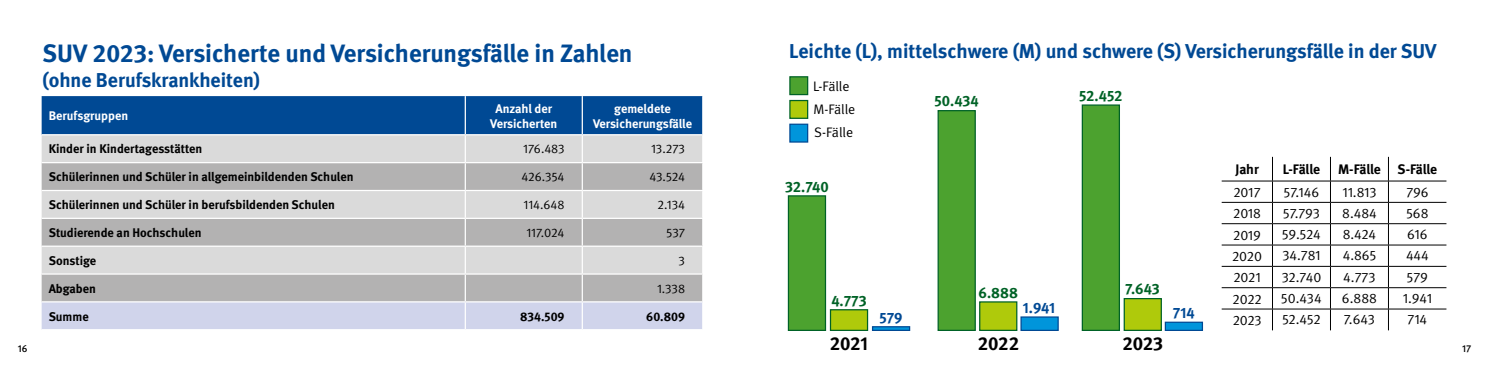
<style>
.page{position:relative;width:1489px;height:373px;background:#fff}
.page>*{position:absolute;margin:0;border:0;box-sizing:border-box;transform-origin:0 0}
.Überschrift_3{font:700 25px "DGUV Meta";color:#004994}
.Überschrift_4{font:700 20px "DGUV Meta";color:#004994}
.Überschrift_3-2{font:700 20px "DGUV Meta";color:#004994}
.t1{font:700 18.75px "DGUV Meta";color:#000}
.t2{font:700 15px "DGUV Meta";color:#006226}
.t3{font:700 15px "DGUV Meta";letter-spacing:-.005em;color:#004994}
.Fließtext{font:13.75px/22.4px "DGUV Meta";color:#000}
.Fließtext-2{font:700 13.75px "DGUV Meta";letter-spacing:-.01em;color:#000}
.t4{font:700 12.5px "DGUV Meta";color:#000}
.t5{font:700 12.5px "DGUV Meta";color:#fff}
.t6{font:12.5px "DGUV Meta";color:#000}
.t7{font:500 10px "DGUV Meta";color:#000}
</style>
<div class="page">
<div style="left:42px;top:96px;width:660px;height:38px;background:#004994"></div>
<hr style="left:464px;top:96px;width:2px;height:38px;background:#fff">
<hr style="left:581px;top:96px;width:2px;height:38px;background:#fff">
<svg style="left:42px;top:135px;width:661px;height:193px;background:#c9cacd"></svg>
<hr style="left:42px;top:273px;width:423px;height:1px;background:#fff">
<hr style="left:465px;top:273px;width:117px;height:1px;background:#fff">
<hr style="left:582px;top:273px;width:121px;height:1px;background:#fff">
<hr style="left:42px;top:301px;width:423px;height:1px;background:#fff">
<hr style="left:465px;top:301px;width:117px;height:1px;background:#fff">
<hr style="left:582px;top:301px;width:121px;height:1px;background:#fff">
<div style="left:789px;top:76px;width:19px;height:19px;background:#4ca22f;border:1px solid #006226"></div>
<div style="left:789px;top:100px;width:19px;height:19px;background:#afca0b;border:1px solid #006226"></div>
<div style="left:789px;top:123px;width:19px;height:19px;background:#0095db;border:1px solid #004994"></div>
<div style="left:787px;top:195px;width:39px;height:135px;background:#4ca22f;border:1px solid #006226"></div>
<div style="left:937px;top:110px;width:38px;height:220px;background:#4ca22f;border:1px solid #006226"></div>
<div style="left:1081px;top:104px;width:38px;height:226px;background:#4ca22f;border:1px solid #006226"></div>
<div style="left:829px;top:308px;width:39px;height:22px;background:#afca0b;border:1px solid #006226"></div>
<div style="left:979px;top:301px;width:38px;height:29px;background:#afca0b;border:1px solid #006226"></div>
<div style="left:1123px;top:297px;width:38px;height:33px;background:#afca0b;border:1px solid #006226"></div>
<svg style="left:871px;top:326px;width:39px;height:4px"></svg>
<div style="left:1020px;top:316px;width:38px;height:14px;background:#0095db;border:1px solid #004994"></div>
<div style="left:1164px;top:321px;width:38px;height:9px;background:#0095db;border:1px solid #004994"></div>
<hr style="left:1221px;top:287px;width:51px;height:1px;background:#000">
<hr style="left:1272px;top:287px;width:58px;height:1px;background:#000">
<hr style="left:1330px;top:287px;width:58px;height:1px;background:#000">
<hr style="left:1388px;top:287px;width:58px;height:1px;background:#000">
<hr style="left:1221px;top:202px;width:51px;height:1px;background:#000">
<hr style="left:1272px;top:202px;width:58px;height:1px;background:#000">
<hr style="left:1330px;top:202px;width:58px;height:1px;background:#000">
<hr style="left:1388px;top:202px;width:58px;height:1px;background:#000">
<hr style="left:1221px;top:265px;width:51px;height:1px;background:#000">
<hr style="left:1272px;top:265px;width:58px;height:1px;background:#000">
<hr style="left:1330px;top:265px;width:58px;height:1px;background:#000">
<hr style="left:1388px;top:265px;width:58px;height:1px;background:#000">
<hr style="left:1221px;top:223px;width:51px;height:1px;background:#000">
<hr style="left:1272px;top:223px;width:58px;height:1px;background:#000">
<hr style="left:1330px;top:223px;width:58px;height:1px;background:#000">
<hr style="left:1388px;top:223px;width:58px;height:1px;background:#000">
<hr style="left:1221px;top:244px;width:51px;height:1px;background:#000">
<hr style="left:1272px;top:244px;width:58px;height:1px;background:#000">
<hr style="left:1330px;top:244px;width:58px;height:1px;background:#000">
<hr style="left:1388px;top:244px;width:58px;height:1px;background:#000">
<svg style="left:1271px;top:181px;width:1px;height:129px"></svg>
<hr style="left:1221px;top:180px;width:51px;height:1px;background:#000">
<hr style="left:1272px;top:180px;width:58px;height:1px;background:#000">
<hr style="left:1330px;top:180px;width:58px;height:1px;background:#000">
<hr style="left:1388px;top:180px;width:58px;height:1px;background:#000">
<hr style="left:1221px;top:308px;width:51px;height:1px;background:#000">
<hr style="left:1272px;top:308px;width:58px;height:1px;background:#000">
<hr style="left:1330px;top:308px;width:58px;height:1px;background:#000">
<hr style="left:1388px;top:308px;width:58px;height:1px;background:#000">
<svg style="left:1329px;top:180px;width:1px;height:130px"></svg>
<svg style="left:1387px;top:180px;width:1px;height:130px"></svg>
<h3 class="Überschrift_3" style="left:43px;top:38px;width:591px">SUV 2023: Versicherte und Versicherungsfälle in Zahlen</h3>
<h3 class="Überschrift_3-2" style="left:43px;top:68px;width:219px">(ohne Berufskrankheiten)</h3>
<p class="t5" style="left:49px;top:108px;width:81px">Berufsgruppen</p>
<p class="t5" style="left:495px;top:101px;width:58px">Anzahl der</p>
<p class="t5" style="left:490px;top:116px;width:69px">Versicherten</p>
<p class="t5" style="left:614px;top:101px;width:58px">gemeldete</p>
<p class="t5" style="left:593px;top:116px;width:101px">Versicherungsfälle</p>
<p class="t4" style="left:49px;top:141px;width:155px">Kinder in Kindertagesstätten</p>
<p class="t6" style="left:523px;top:141px;width:43px">176.483</p>
<p class="t6" style="left:651px;top:141px;width:35px">13.273</p>
<p class="t4" style="left:49px;top:169px;width:306px">Schülerinnen und Schüler in allgemeinbildenden Schulen</p>
<p class="t6" style="left:521px;top:169px;width:45px">426.354</p>
<p class="t6" style="left:649px;top:169px;width:37px">43.524</p>
<p class="t4" style="left:49px;top:197px;width:288px">Schülerinnen und Schüler in berufsbildenden Schulen</p>
<p class="t6" style="left:523px;top:197px;width:42px">114.648</p>
<p class="t6" style="left:657px;top:197px;width:29px">2.134</p>
<p class="t4" style="left:49px;top:225px;width:154px">Studierende an Hochschulen</p>
<p class="t6" style="left:526px;top:225px;width:40px">117.024</p>
<p class="t6" style="left:666px;top:225px;width:20px">537</p>
<p class="t4" style="left:49px;top:252px;width:49px">Sonstige</p>
<p class="t6" style="left:678px;top:253px;width:8px">3</p>
<p class="t4" style="left:49px;top:280px;width:49px">Abgaben</p>
<p class="t6" style="left:657px;top:280px;width:30px">1.338</p>
<p class="t4" style="left:49px;top:308px;width:41px">Summe</p>
<p class="t4" style="left:520px;top:308px;width:46px">834.509</p>
<p class="t4" style="left:646px;top:308px;width:40px">60.809</p>
<h4 class="Überschrift_4" style="left:789px;top:39px;width:648px">Leichte (L), mittelschwere (M) und schwere (S) Versicherungsfälle in der SUV</h4>
<p class="Fließtext" style="left:813px;top:76px;width:44px">L-Fälle<br>M-Fälle</p>
<p class="Fließtext" style="left:814px;top:122px;width:40px">S-Fälle</p>
<p class="t2" style="left:934px;top:92px;width:46px">50.434</p>
<p class="t2" style="left:1078px;top:87px;width:45px">52.452</p>
<p class="t2" style="left:785px;top:177px;width:45px">32.740</p>
<p class="t2" style="left:831px;top:291px;width:37px">4.773</p>
<p class="t3" style="left:879px;top:308px;width:24px">579</p>
<p class="t2" style="left:978px;top:283px;width:41px">6.888</p>
<p class="t2" style="left:1125px;top:280px;width:36px">7.643</p>
<p class="t3" style="left:1022px;top:298px;width:34px">1.941</p>
<p class="t3" style="left:1172px;top:303px;width:23px">714</p>
<p class="Fließtext-2" style="left:1235px;top:161px;width:25px">Jahr</p>
<p class="Fließtext-2" style="left:1282px;top:161px;width:39px">L-Fälle</p>
<p class="Fließtext-2" style="left:1337px;top:161px;width:44px">M-Fälle</p>
<p class="Fließtext-2" style="left:1397px;top:161px;width:41px">S-Fälle</p>
<p class="Fließtext" style="left:1233px;top:181px;width:29px">2017</p>
<p class="Fließtext" style="left:1283px;top:181px;width:37px">57.146</p>
<p class="Fließtext" style="left:1342px;top:181px;width:36px">11.813</p>
<p class="Fließtext" style="left:1406px;top:181px;width:24px">796</p>
<p class="Fließtext" style="left:1233px;top:202px;width:29px">2018</p>
<p class="Fließtext" style="left:1282px;top:202px;width:38px">57.793</p>
<p class="Fließtext" style="left:1342px;top:202px;width:36px">8.484</p>
<p class="Fließtext" style="left:1406px;top:202px;width:24px">568</p>
<p class="Fließtext" style="left:1233px;top:223px;width:29px">2019</p>
<p class="Fließtext" style="left:1281px;top:223px;width:40px">59.524</p>
<p class="Fließtext" style="left:1342px;top:223px;width:35px">8.424</p>
<p class="Fließtext" style="left:1407px;top:223px;width:22px">616</p>
<p class="Fließtext" style="left:1231px;top:245px;width:31px">2020</p>
<p class="Fließtext" style="left:1282px;top:244px;width:39px">34.781</p>
<p class="Fließtext" style="left:1342px;top:244px;width:35px">4.865</p>
<p class="Fließtext" style="left:1405px;top:244px;width:24px">444</p>
<p class="Fließtext" style="left:1233px;top:266px;width:29px">2021</p>
<p class="Fließtext" style="left:1281px;top:265px;width:41px">32.740</p>
<p class="Fließtext" style="left:1343px;top:265px;width:34px">4.773</p>
<p class="Fließtext" style="left:1406px;top:265px;width:23px">579</p>
<p class="Fließtext" style="left:1232px;top:287px;width:31px">2022</p>
<p class="Fließtext" style="left:1281px;top:287px;width:42px">50.434</p>
<p class="Fließtext" style="left:1341px;top:287px;width:36px">6.888</p>
<p class="Fließtext" style="left:1402px;top:287px;width:31px">1.941</p>
<p class="Fließtext" style="left:1232px;top:308px;width:30px">2023</p>
<p class="Fließtext" style="left:1282px;top:308px;width:40px">52.452</p>
<p class="Fließtext" style="left:1343px;top:308px;width:33px">7.643</p>
<p class="Fließtext" style="left:1407px;top:308px;width:21px">714</p>
<h3 class="t1" style="left:829px;top:332px;width:40px">2021</h3>
<h3 class="t1" style="left:977px;top:332px;width:43px">2022</h3>
<h3 class="t1" style="left:1122px;top:332px;width:42px">2023</h3>
<p class="t7" style="left:18px;top:342px;width:11px">16</p>
<p class="t7" style="left:1461px;top:342px;width:11px">17</p>
</div>
